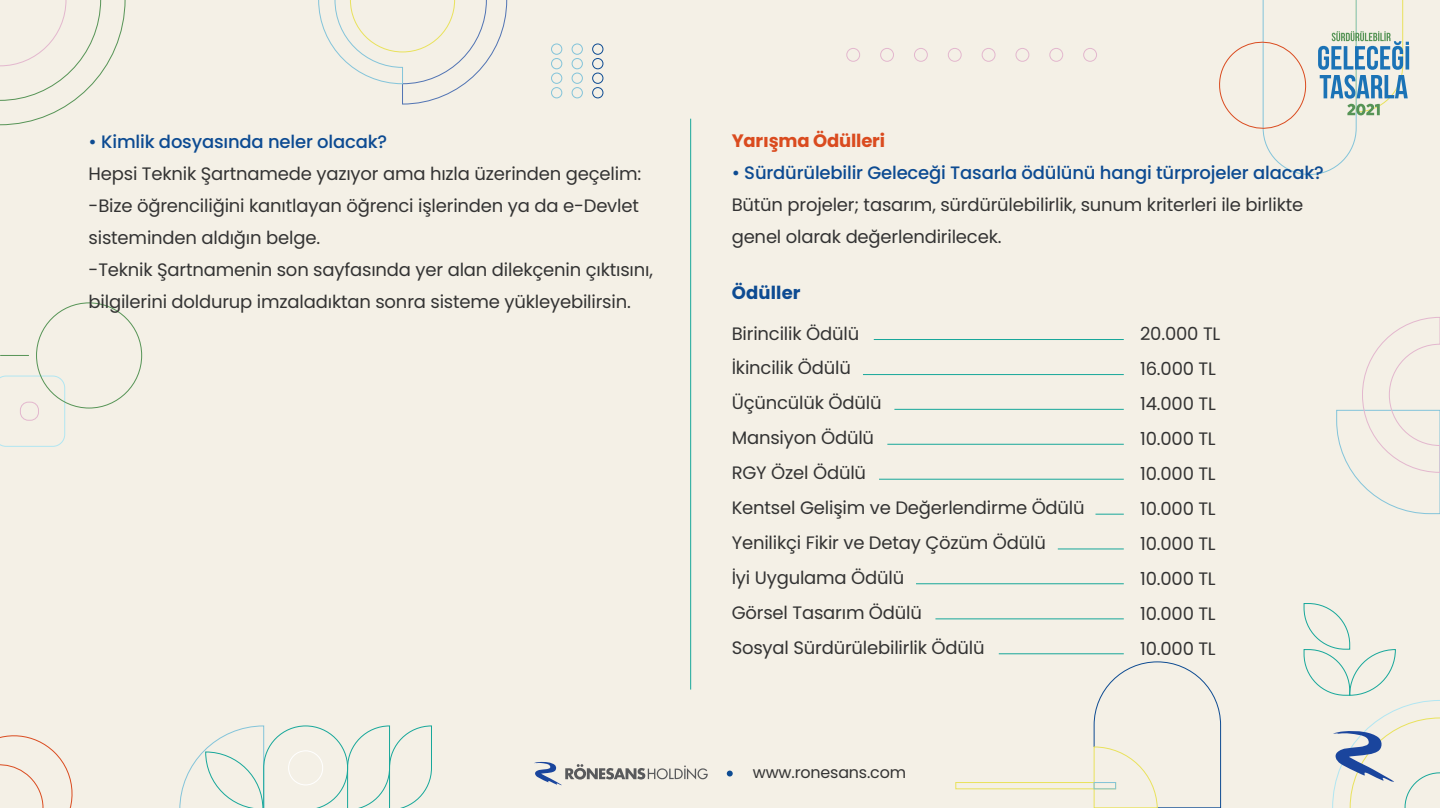
<style>
.page{position:relative;width:1440px;height:810px;background:#fff}
.page>*{position:absolute;margin:0;border:0;box-sizing:border-box;transform-origin:0 0}
.t1{font:18px/35px "Poppins";letter-spacing:-.01em;color:#333}
.t2{font:500 18px "Poppins";letter-spacing:-.01em;color:#0d4b92}
.t3{font:700 18px "Poppins";letter-spacing:-.01em;color:#da4b1f}
.t4{font:700 18px "Poppins";letter-spacing:.01em;color:#0d4b92}
.t5{font:15.9px "Poppins";letter-spacing:-.01em;color:#333}
</style>
<div class="page">
<div style="left:0;top:0;width:1440px;height:808px;background:#f4f0e6"></div>
<svg style="left:0;top:0;width:125px;height:125px"></svg>
<div style="left:592px;top:87px;width:11px;height:11px;border:1px solid #0d4b92;border-radius:50%"></div>
<div style="left:592px;top:73px;width:11px;height:11px;border:1px solid #0d4b92;border-radius:50%"></div>
<div style="left:592px;top:58px;width:11px;height:11px;border:1px solid #0d4b92;border-radius:50%"></div>
<div style="left:592px;top:44px;width:11px;height:10px;border:1px solid #0d4b92;border-radius:50%"></div>
<div style="left:572px;top:87px;width:11px;height:11px;border:1px solid #83c4da;border-radius:50%"></div>
<div style="left:572px;top:73px;width:11px;height:11px;border:1px solid #83c4da;border-radius:50%"></div>
<div style="left:572px;top:58px;width:11px;height:11px;border:1px solid #83c4da;border-radius:50%"></div>
<div style="left:572px;top:44px;width:11px;height:10px;border:1px solid #83c4da;border-radius:50%"></div>
<div style="left:551px;top:87px;width:11px;height:11px;border:1px solid #83c4da;border-radius:50%"></div>
<div style="left:551px;top:73px;width:11px;height:11px;border:1px solid #83c4da;border-radius:50%"></div>
<div style="left:551px;top:58px;width:11px;height:11px;border:1px solid #83c4da;border-radius:50%"></div>
<div style="left:551px;top:44px;width:11px;height:10px;border:1px solid #83c4da;border-radius:50%"></div>
<svg style="left:0;top:735px;width:73px;height:73px"></svg>
<svg style="left:318px;top:0;width:189px;height:104px"></svg>
<div style="left:1083px;top:48px;width:14px;height:14px;border:1px solid #e3b7ce;border-radius:50%"></div>
<div style="left:1049px;top:48px;width:14px;height:14px;border:1px solid #e3b7ce;border-radius:50%"></div>
<div style="left:1016px;top:48px;width:13px;height:14px;border:1px solid #e3b7ce;border-radius:50%"></div>
<div style="left:982px;top:48px;width:13px;height:14px;border:1px solid #e3b7ce;border-radius:50%"></div>
<div style="left:948px;top:48px;width:14px;height:14px;border:1px solid #e3b7ce;border-radius:50%"></div>
<div style="left:914px;top:48px;width:14px;height:14px;border:1px solid #e3b7ce;border-radius:50%"></div>
<div style="left:880px;top:48px;width:14px;height:14px;border:1px solid #e3b7ce;border-radius:50%"></div>
<div style="left:846px;top:48px;width:14px;height:14px;border:1px solid #e3b7ce;border-radius:50%"></div>
<svg style="left:1094px;top:662px;width:127px;height:146px"></svg>
<div style="left:956px;top:782px;width:160px;height:7px;border:1px solid #e9e25c"></div>
<div style="left:1094px;top:782px;width:22px;height:7px;border:1px solid #83c4da"></div>
<svg style="left:179px;top:726px;width:253px;height:82px"></svg>
<svg style="left:1336px;top:317px;width:104px;height:197px"></svg>
<svg style="left:0;top:376px;width:65px;height:71px"></svg>
<div style="left:20px;top:402px;width:19px;height:18px;border:1px solid #e3b7ce;border-radius:8px"></div>
<svg style="left:0;top:355px;width:29px;height:1px"></svg>
<svg style="left:534px;top:761px;width:174px;height:24px"></svg>
<svg style="left:727px;top:771px;width:6px;height:6px"></svg>
<svg style="left:1219px;top:0;width:190px;height:175px"></svg>
<svg style="left:1304px;top:603px;width:136px;height:205px"></svg>
<hr style="left:690px;top:119px;width:1px;height:571px;background:#16a79a">
<hr style="left:874px;top:339px;width:250px;height:1px;background:#16a79a">
<hr style="left:863px;top:374px;width:261px;height:1px;background:#16a79a">
<hr style="left:894px;top:409px;width:230px;height:1px;background:#16a79a">
<hr style="left:887px;top:444px;width:237px;height:1px;background:#16a79a">
<hr style="left:879px;top:479px;width:245px;height:1px;background:#16a79a">
<svg style="left:1096px;top:514px;width:28px;height:1px"></svg>
<hr style="left:1058px;top:549px;width:66px;height:1px;background:#16a79a">
<hr style="left:916px;top:584px;width:208px;height:1px;background:#16a79a">
<hr style="left:935px;top:619px;width:189px;height:1px;background:#16a79a">
<hr style="left:999px;top:654px;width:125px;height:1px;background:#16a79a">
<p class="t2" style="left:89px;top:131px;width:300px">• Kimlik dosyasında neler olacak?</p>
<p class="t1" style="left:89px;top:158px;width:566px;line-height:32px">Hepsi Teknik Şartnamede yazıyor ama hızla üzerinden geçelim: -Bize öğrenciliğini kanıtlayan öğrenci işlerinden ya da e-Devlet sisteminden aldığın belge.<br>-Teknik Şartnamenin son sayfasında yer alan dilekçenin çıktısını, bilgilerini doldurup imzaladıktan sonra sisteme yükleyebilirsin.</p>
<p class="t3" style="left:732px;top:131px;width:155px">Yarışma Ödülleri</p>
<p class="t2" style="left:732px;top:163px;width:594px">• Sürdürülebilir Geleceği Tasarla ödülünü hangi türprojeler alacak?</p>
<p class="t1" style="left:732px;top:189px;width:573px;line-height:32px">Bütün projeler; tasarım, sürdürülebilirlik, sunum kriterleri ile birlikte genel olarak değerlendirilecek.</p>
<p class="t4" style="left:732px;top:282px;width:70px">Ödüller</p>
<p class="t1" style="left:1140px;top:317px;width:82px">20.000 TL<br>16.000 TL<br>14.000 TL<br>10.000 TL<br>10.000 TL<br>10.000 TL<br>10.000 TL<br>10.000 TL<br>10.000 TL<br>10.000 TL</p>
<p class="t1" style="left:732px;top:316px;width:355px">Birincilik Ödülü<br>İkincilik Ödülü<br>Üçüncülük Ödülü<br>Mansiyon Ödülü<br>RGY Özel Ödülü<br>Kentsel Gelişim ve Değerlendirme Ödülü<br>Yenilikçi Fikir ve Detay Çözüm Ödülü<br>İyi Uygulama Ödülü<br>Görsel Tasarım Ödülü<br>Sosyal Sürdürülebilirlik Ödülü</p>
<p class="t5" style="left:753px;top:763px;width:155px">www.ronesans.com</p>
</div>
